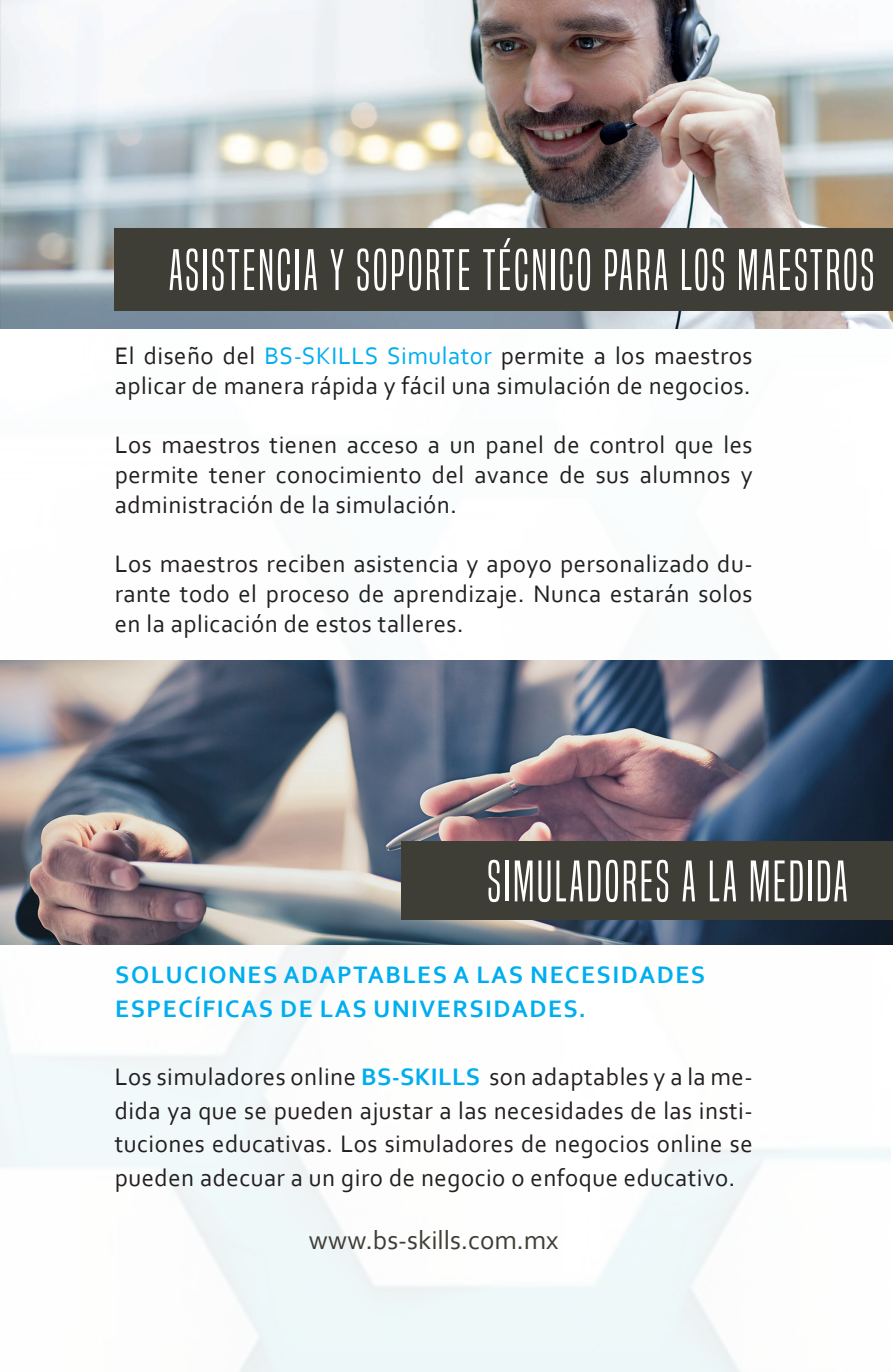
<style>
.page{position:relative;width:893px;height:1372px;background:#fff}
.page>*{position:absolute;margin:0;border:0;box-sizing:border-box;transform-origin:0 0}
.t1{font:54px "Built Titling Lt";letter-spacing:.05em;color:#fff}
.t2{font:27px "Corbel";color:#3f3e36}
.t3{font:24.97px/29.7px "Corbel";letter-spacing:.02em;color:#231f20;text-align:justify}
.t4{font:700 24.97px/33.8px "Corbel";letter-spacing:.06em;color:#00aeef}
.s1{color:#00aeef}
.s2{font-weight:700;color:#00aeef}
</style>
<div class="page">
<img style="left:0;top:328px;width:891px;height:1043px">
<img style="left:0;top:0;width:893px;height:328px">
<div style="left:115px;top:228px;width:778px;height:83px;background:#3f3e36"></div>
<img style="left:0;top:660px;width:893px;height:284px">
<div style="left:402px;top:841px;width:491px;height:79px;background:#3f3e36"></div>
<h1 class="t1" style="left:169px;top:238px;width:707px">ASISTENCIA Y SOPORTE TÉCNICO PARA LOS MAESTROS</h1>
<p class="t3" style="left:115px;top:340px;width:639px">El diseño del <span class="s1">BS-SKILLS Simulator</span> permite a los maestros aplicar de manera rápida y fácil una simulación de negocios.</p>
<p class="t3" style="left:115px;top:429px;width:639px">Los maestros tienen acceso a un panel de control que les permite tener conocimiento del avance de sus alumnos y administración de la simulación.</p>
<p class="t3" style="left:115px;top:548px;width:639px">Los maestros reciben asistencia y apoyo personalizado du&shy;rante todo el proceso de aprendizaje. Nunca estarán solos en la aplicación de estos talleres.</p>
<h1 class="t1" style="left:487px;top:849px;width:362px">SIMULADORES A LA MEDIDA</h1>
<p class="t4" style="left:115px;top:957px;width:591px">SOLUCIONES ADAPTABLES A LAS NECESIDADES<br>ESPECÍFICAS DE LAS UNIVERSIDADES.</p>
<p class="t3" style="left:115px;top:1058px;width:639px;line-height:33.8px">Los simuladores online <span class="s2">BS-SKILLS</span> son adaptables y a la me&shy;dida ya que se pueden ajustar a las necesidades de las insti&shy;tuciones educativas. Los simuladores de negocios online se pueden adecuar a un giro de negocio o enfoque educativo.</p>
<p class="t2" style="left:309px;top:1222px;width:251px">www.bs-skills.com.mx</p>
</div>
